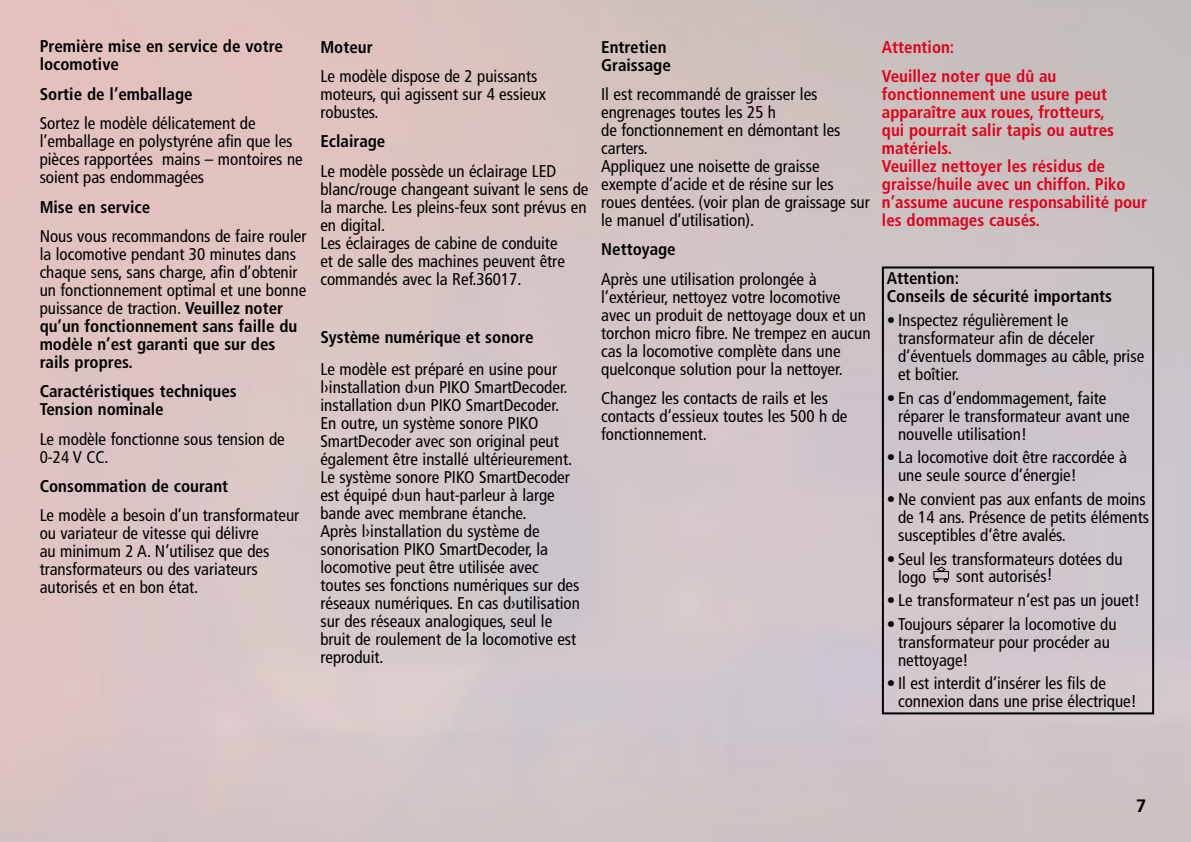
<style>
.page{position:relative;width:1191px;height:842px;background:#fff}
.page>*{position:absolute;margin:0;border:0;box-sizing:border-box;transform-origin:0 0}
.t1{font:700 18px "Frutiger LT Std";color:#000}
.t2{font:condensed 17px/18px "Frutiger LT Std";color:#000}
.t3{font:700 condensed 17px/18px "Frutiger LT Std";color:#000}
.t4{font:700 condensed 17px/18px "Frutiger LT Std";color:#e2001a}
.s1{font-weight:700}
</style>
<div class="page">
<img style="left:0;top:0;width:1191px;height:842px">
<svg style="left:933px;top:567px;width:15px;height:15px"></svg>
<div style="left:882px;top:266px;width:272px;height:448px;border:2px solid #000"></div>
<p class="t3" style="left:40px;top:38px;width:245px">Première mise en service de votre locomotive</p>
<p class="t3" style="left:40px;top:85px;width:155px">Sortie de l’emballage</p>
<p class="t2" style="left:40px;top:114px;width:264px">Sortez le modèle délicatement de l’emballage en polystyréne afin que les pièces rapportées mains – montoires ne soient pas endommagées</p>
<p class="t3" style="left:40px;top:198px;width:112px">Mise en service</p>
<p class="t2" style="left:40px;top:227px;width:268px">Nous vous recommandons de faire rouler la locomotive pendant 30 minutes dans chaque sens, sans charge, afin d’obtenir un fonctionnement optimal et une bonne puissance de traction. <span class="s1">Veuillez noter qu’un fonctionnement sans faille du modèle n’est garanti que sur des rails propres.</span></p>
<p class="t3" style="left:40px;top:382px;width:199px">Caractéristiques techniques<br>Tension nominale</p>
<p class="t2" style="left:40px;top:430px;width:247px">Le modèle fonctionne sous tension de<br>0-24 V CC.</p>
<p class="t3" style="left:40px;top:477px;width:190px">Consommation de courant</p>
<p class="t2" style="left:40px;top:506px;width:261px">Le modèle a besoin d’un transformateur ou variateur de vitesse qui délivre<br>au minimum 2 A. N’utilisez que des transformateurs ou des variateurs autorisés et en bon état.</p>
<p class="t3" style="left:320px;top:38px;width:54px">Moteur</p>
<p class="t2" style="left:320px;top:67px;width:227px">Le modèle dispose de 2 puissants moteurs, qui agissent sur 4 essieux robustes.</p>
<p class="t3" style="left:320px;top:132px;width:67px">Eclairage</p>
<p class="t2" style="left:320px;top:162px;width:269px">Le modèle possède un éclairage LED blanc/rouge changeant suivant le sens de la marche. Les pleins-feux sont prévus en en digital.<br>Les éclairages de cabine de conduite<br>et de salle des machines peuvent être commandés avec la Ref.36017.</p>
<p class="t3" style="left:320px;top:328px;width:215px">Système numérique et sonore</p>
<p class="t2" style="left:320px;top:360px;width:261px">Le modèle est préparé en usine pour l›installation d›un PIKO SmartDecoder. installation d›un PIKO SmartDecoder.<br>En outre, un système sonore PIKO SmartDecoder avec son original peut également être installé ultérieurement.<br>Le système sonore PIKO SmartDecoder est équipé d›un haut-parleur à large bande avec membrane étanche.<br>Après l›installation du système de sonorisation PIKO SmartDecoder, la locomotive peut être utilisée avec toutes ses fonctions numériques sur des réseaux numériques. En cas d›utilisation sur des réseaux analogiques, seul le bruit de roulement de la locomotive est reproduit.</p>
<p class="t3" style="left:601px;top:38px;width:71px">Entretien<br>Graissage</p>
<p class="t2" style="left:601px;top:85px;width:270px">Il est recommandé de graisser les engrenages toutes les 25 h<br>de fonctionnement en démontant les carters.<br>Appliquez une noisette de graisse exempte d’acide et de résine sur les roues dentées. (voir plan de graissage sur le manuel d’utilisation).</p>
<p class="t3" style="left:601px;top:240px;width:76px">Nettoyage</p>
<p class="t2" style="left:601px;top:270px;width:271px">Après une utilisation prolongée à l’extérieur, nettoyez votre locomotive avec un produit de nettoyage doux et un torchon micro fibre. Ne trempez en aucun cas la locomotive complète dans une quelconque solution pour la nettoyer.</p>
<p class="t2" style="left:601px;top:389px;width:248px">Changez les contacts de rails et les contacts d’essieux toutes les 500 h de fonctionnement.</p>
<p class="t4" style="left:882px;top:32px;width:176px;line-height:29.4px">Attention:<br>Veuillez noter que dû au</p>
<p class="t4" style="left:882px;top:85px;width:267px">fonctionnement une usure peut apparaître aux roues, frotteurs,<br>qui pourrait salir tapis ou autres matériels.<br>Veuillez nettoyer les résidus de graisse/huile avec un chiffon. Piko n’assume aucune responsabilité pour les dommages causés.</p>
<p class="t3" style="left:886px;top:269px;width:227px">Attention:<br>Conseils de sécurité importants</p>
<p class="t2" style="left:898px;top:311px;width:248px;text-indent:-11px">• Inspectez régulièrement le transformateur afin de déceler d‘éventuels dommages au câble, prise et boîtier.</p>
<p class="t2" style="left:898px;top:389px;width:233px;text-indent:-11px">• En cas d‘endommagement, faite réparer le transformateur avant une nouvelle utilisation!</p>
<p class="t2" style="left:898px;top:449px;width:230px;text-indent:-11px">• La locomotive doit être raccordée à une seule source d‘énergie!</p>
<p class="t2" style="left:898px;top:490px;width:252px;text-indent:-11px">• Ne convient pas aux enfants de moins de 14 ans. Présence de petits éléments susceptibles d‘être avalés.</p>
<p class="t2" style="left:898px;top:550px;width:226px;text-indent:-11px">• Seul les transformateurs dotées du logo</p>
<p class="t2" style="left:956px;top:568px;width:98px">sont autorisés!</p>
<p class="t2" style="left:886px;top:591px;width:255px">• Le transformateur n‘est pas un jouet!</p>
<p class="t2" style="left:898px;top:615px;width:220px;text-indent:-11px">• Toujours séparer la locomotive du transformateur pour procéder au nettoyage!</p>
<p class="t2" style="left:898px;top:675px;width:240px;text-indent:-11px">• Il est interdit d’insérer les fils de connexion dans une prise électrique!</p>
<p class="t1" style="left:1136px;top:795px;width:12px">7</p>
</div>
